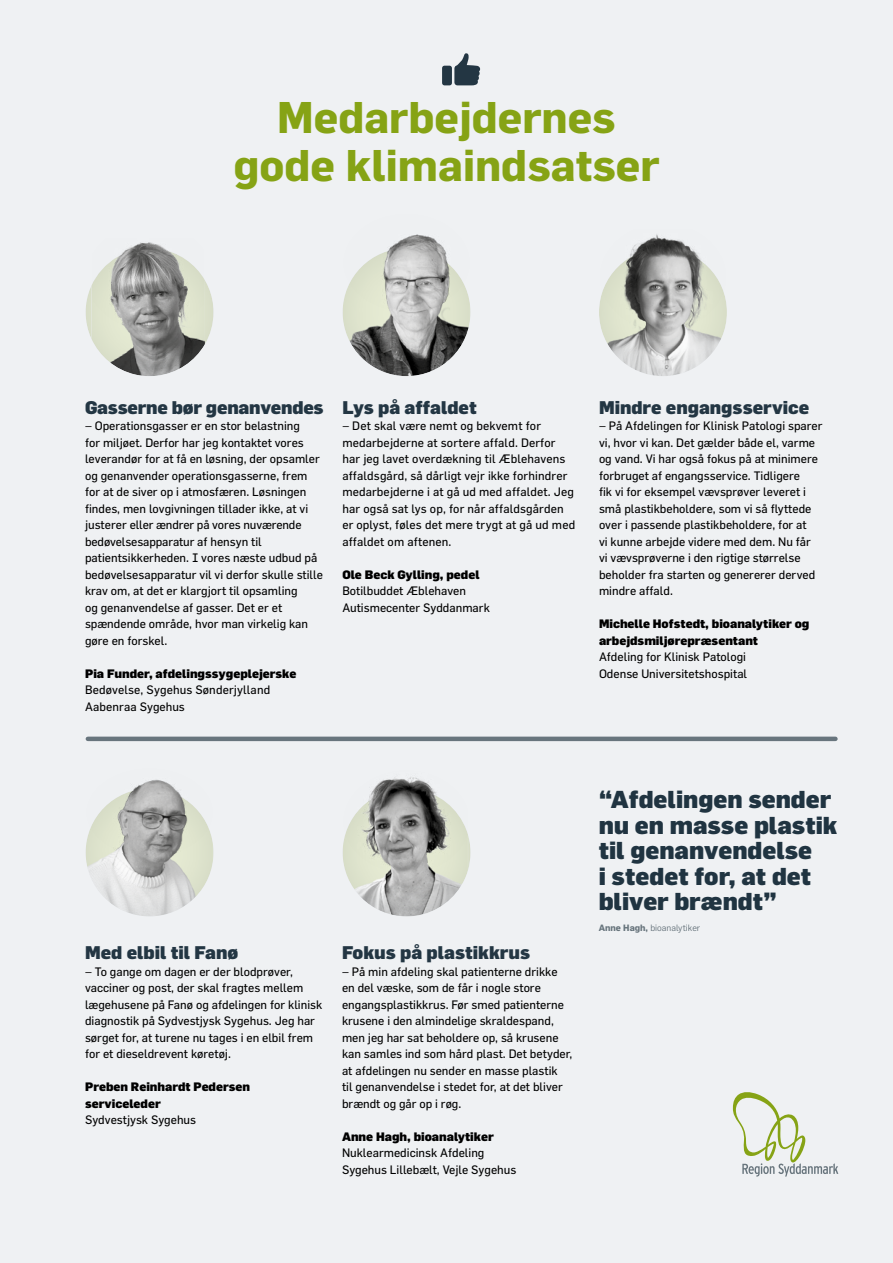
<style>
.page{position:relative;width:893px;height:1263px;background:#eff1f3}
.page>*{position:absolute;margin:0;border:0;box-sizing:border-box;transform-origin:0 0}
.Rubrik{font:700 43.5px/48px "Flama";color:#86a315;text-align:center}
.t1{font:900 24px/25.5px "Flama";color:#203441}
.Fakta_rubrik{font:900 18px "Flama";color:#233643}
.Fakta_brød{font:12px/16.5px "Flama";color:#000}
.Fakta_brød-2{font:900 12px/16.5px "Flama";color:#000}
.t2{font:9px "Flama";color:#67747c}
.s1{font-weight:900}
.s2{font-weight:700}
</style>
<div class="page">
<div style="left:72px;top:236px;width:154px;height:141px;background:#68757d;opacity:.2"></div>
<img style="left:91px;top:237px;width:114px;height:94px">
<div style="left:72px;top:777px;width:154px;height:141px;background:#68757d;opacity:.2"></div>
<div style="left:329px;top:777px;width:154px;height:141px;background:#68757d;opacity:.2"></div>
<img style="left:343px;top:777px;width:125px;height:97px">
<img style="left:86px;top:777px;width:128px;height:80px">
<div style="left:585px;top:236px;width:155px;height:141px;background:#68757d;opacity:.2"></div>
<img style="left:599px;top:234px;width:128px;height:97px">
<div style="left:329px;top:236px;width:154px;height:141px;background:#68757d;opacity:.2"></div>
<img style="left:343px;top:234px;width:127px;height:78px">
<hr style="left:88px;top:737px;width:747px;height:4px;background:#68757d">
<div style="left:442px;top:66px;width:10px;height:19px;background:#233643;border-radius:2px"></div>
<svg style="left:454px;top:53px;width:26px;height:32px"></svg>
<svg style="left:733px;top:1092px;width:105px;height:85px"></svg>
<h1 class="Rubrik" style="left:233px;top:92px;width:428px">Medarbejdernes gode klimaindsatser</h1>
<p class="Fakta_rubrik" style="left:85px;top:397px;width:240px">Gasserne bør genanvendes</p>
<p class="Fakta_brød" style="left:85px;top:417px;width:239px">– Operationsgasser er en stor belastning<br>for miljøet. Derfor har jeg kontaktet vores leverandør for at få en løsning, der opsamler og genanvender operationsgasserne, frem for at de siver op i atmosfæren. Løsningen findes, men lovgivningen tillader ikke, at vi justerer eller ændrer på vores nuværende bedøvelsesapparatur af hensyn til patientsikkerheden. I vores næste udbud på bedøvelsesapparatur vil vi derfor skulle stille krav om, at det er klargjort til opsamling<br>og genanvendelse af gasser. Det er et spændende område, hvor man virkelig kan gøre en forskel.</p>
<p class="Fakta_brød" style="left:85px;top:665px;width:213px"><span class="s1">Pia Funder, afdelingssygeplejerske<br></span>Bedøvelse, Sygehus Sønderjylland<br>Aabenraa Sygehus</p>
<p class="Fakta_rubrik" style="left:342px;top:397px;width:136px">Lys på affaldet</p>
<p class="Fakta_brød" style="left:342px;top:417px;width:234px">– Det skal være nemt og bekvemt for medarbejderne at sortere affald. Derfor har jeg lavet overdækning til Æblehavens affaldsgård, så dårligt vejr ikke forhindrer medarbejderne i at gå ud med affaldet. Jeg har også sat lys op, for når affaldsgården er oplyst, føles det mere trygt at gå ud med affaldet om aftenen.</p>
<p class="Fakta_brød-2" style="left:342px;top:566px;width:139px">Ole Beck Gylling, pedel</p>
<p class="Fakta_brød" style="left:342px;top:582px;width:125px">Botilbuddet Æblehaven</p>
<p class="Fakta_brød" style="left:342px;top:599px;width:149px">Autismecenter Syddanmark</p>
<p class="Fakta_rubrik" style="left:599px;top:397px;width:212px">Mindre engangsservice</p>
<p class="Fakta_brød" style="left:599px;top:417px;width:225px">– På Afdelingen for Klinisk Patologi sparer vi, hvor vi kan. Det gælder både el, varme og vand. Vi har også fokus på at minimere forbruget af engangsservice. Tidligere<br>fik vi for eksempel vævsprøver leveret i små plastikbeholdere, som vi så flyttede over i passende plastikbeholdere, for at<br>vi kunne arbejde videre med dem. Nu får vi vævsprøverne i den rigtige størrelse beholder fra starten og genererer derved mindre affald.</p>
<p class="Fakta_brød-2" style="left:599px;top:616px;width:212px">Michelle Hofstedt, bioanalytiker og arbejdsmiljørepræsentant</p>
<p class="Fakta_brød" style="left:599px;top:648px;width:149px">Afdeling for Klinisk Patologi</p>
<p class="Fakta_brød" style="left:599px;top:665px;width:150px">Odense Universitetshospital</p>
<p class="Fakta_rubrik" style="left:85px;top:942px;width:155px">Med elbil til Fanø</p>
<p class="Fakta_brød" style="left:85px;top:963px;width:239px">– To gange om dagen er der blodprøver, vacciner og post, der skal fragtes mellem lægehusene på Fanø og afdelingen for klinisk diagnostik på Sydvestjysk Sygehus. Jeg har sørget for, at turene nu tages i en elbil frem for et dieseldrevent køretøj.</p>
<p class="Fakta_brød-2" style="left:85px;top:1078px;width:166px">Preben Reinhardt Pedersen</p>
<p class="Fakta_brød-2" style="left:85px;top:1095px;width:77px">serviceleder</p>
<p class="Fakta_brød" style="left:85px;top:1111px;width:113px">Sydvestjysk Sygehus</p>
<p class="Fakta_rubrik" style="left:342px;top:942px;width:190px">Fokus på plastikkrus</p>
<p class="Fakta_brød" style="left:342px;top:963px;width:232px">– På min afdeling skal patienterne drikke en del væske, som de får i nogle store engangsplastikkrus. Før smed patienterne krusene i den almindelige skraldespand, men jeg har sat beholdere op, så krusene kan samles ind som hård plast. Det betyder, at afdelingen nu sender en masse plastik<br>til genanvendelse i stedet for, at det bliver brændt og går op i røg.</p>
<p class="Fakta_brød-2" style="left:342px;top:1128px;width:153px">Anne Hagh, bioanalytiker</p>
<p class="Fakta_brød" style="left:342px;top:1144px;width:144px">Nuklearmedicinsk Afdeling</p>
<p class="Fakta_brød" style="left:342px;top:1161px;width:176px">Sygehus Lillebælt, Vejle Sygehus</p>
<h2 class="t1" style="left:599px;top:787px;width:240px">“Afdelingen sender nu en masse plastik til genanvendelse<br>i stedet for, at det bliver brændt”</h2>
<p class="t2" style="left:599px;top:923px;width:103px"><span class="s2">Anne Hagh,</span> bioanalytiker</p>
</div>
